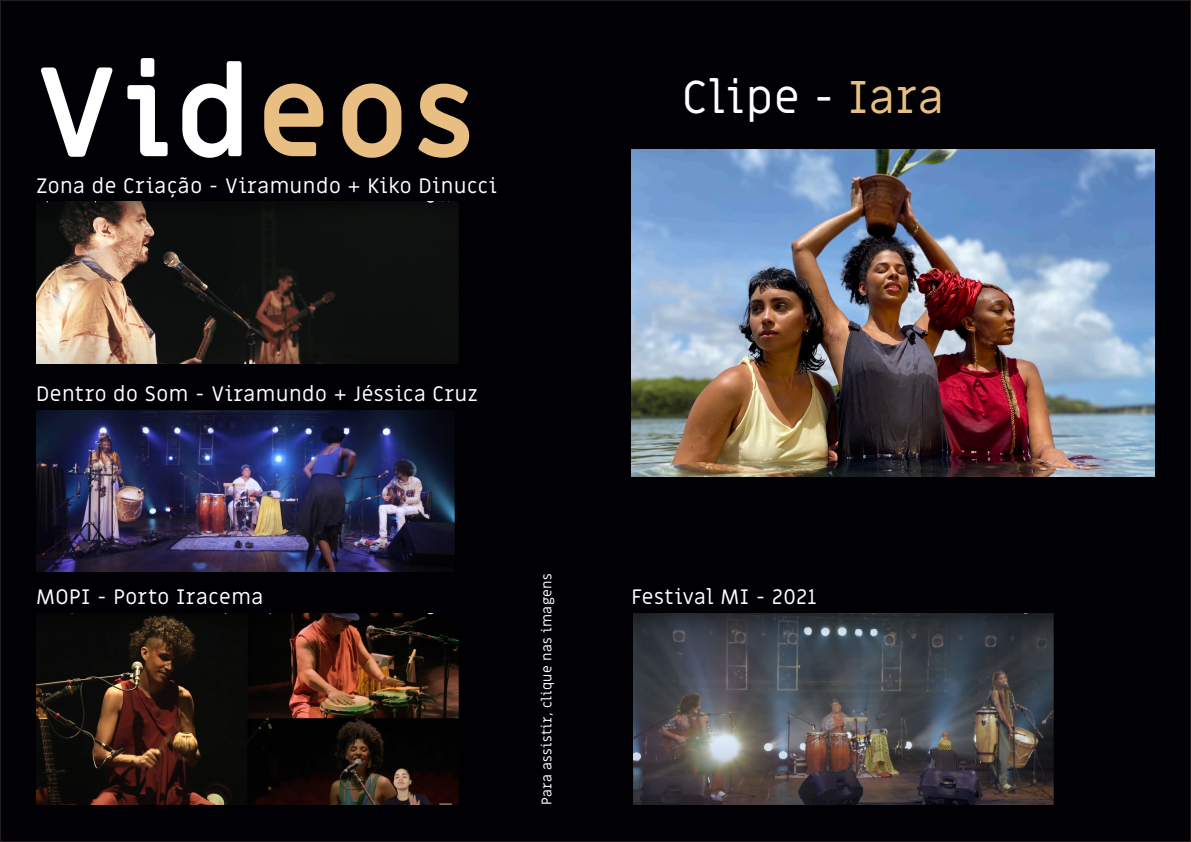
<style>
.page{position:relative;width:1191px;height:842px;background:#fff}
.page>*{position:absolute;margin:0;border:0;box-sizing:border-box;transform-origin:0 0}
.t1{font:700 124px "Miriam Libre";letter-spacing:.04em;color:#fff}
.t2{font:46px "Miriam Libre";letter-spacing:.02em;color:#fff}
.t3{font:21px "Miriam Libre";letter-spacing:.025em;color:#fff}
.t4{font:14px "Miriam Libre";letter-spacing:.02em;color:#fff}
.s1{color:#e8be83}
</style>
<div class="page">
<div style="left:0;top:1px;width:1190px;height:840px;background:#000005"></div>
<img style="left:631px;top:150px;width:524px;height:326px">
<img style="left:36px;top:410px;width:418px;height:162px">
<img style="left:36px;top:202px;width:422px;height:162px">
<img style="left:36px;top:614px;width:422px;height:191px">
<img style="left:633px;top:614px;width:420px;height:191px">
<p class="t1" style="left:36px;top:36px;width:440px">Vid<span class="s1">eos</span></p>
<p class="t3" style="left:36px;top:173px;width:462px">Zona de Criação - Viramundo + Kiko Dinucci</p>
<p class="t3" style="left:36px;top:381px;width:443px">Dentro do Som - Viramundo + Jéssica Cruz</p>
<p class="t3" style="left:36px;top:584px;width:229px">MOPI - Porto Iracema</p>
<p class="t4" style="left:538px;top:805px;width:233px;rotate:-90deg">Para assistir, clique nas imagens</p>
<p class="t2" style="left:682px;top:69px;width:263px">Clipe - <span class="s1">Iara</span></p>
<p class="t3" style="left:631px;top:584px;width:187px">Festival MI - 2021</p>
</div>
